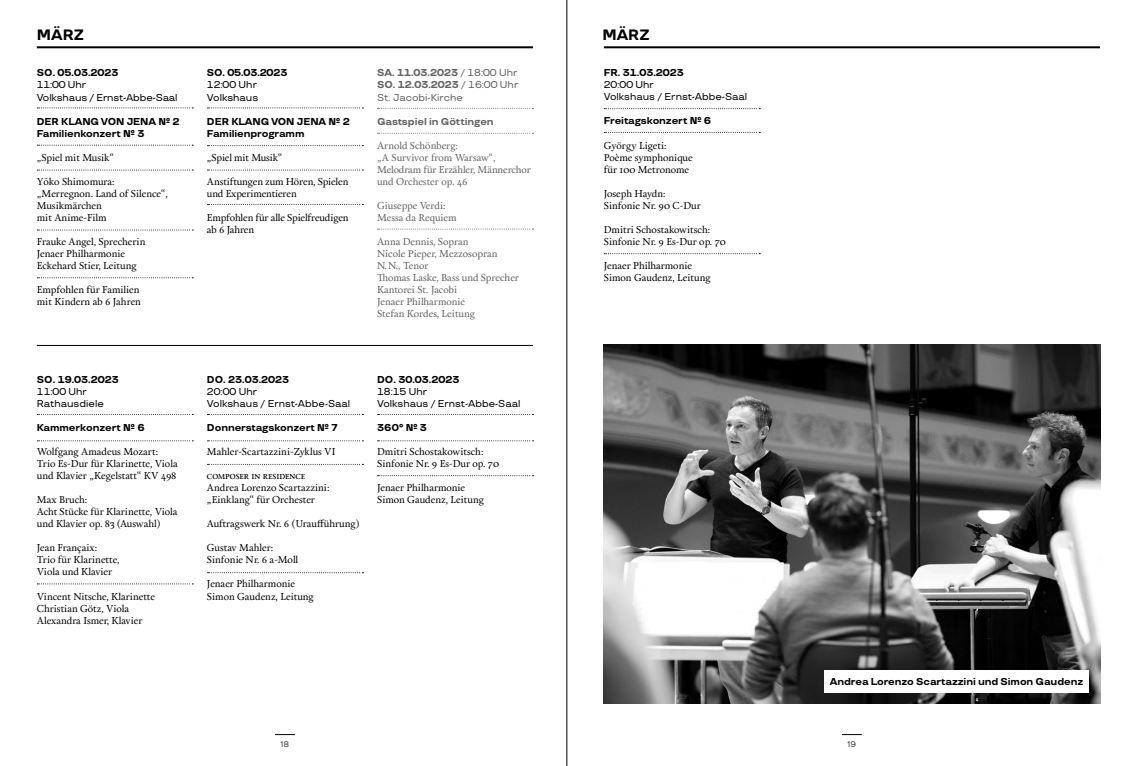
<style>
.page{position:relative;width:1134px;height:766px;background:#fff}
.page>*{position:absolute;margin:0;border:0;box-sizing:border-box;transform-origin:0 0}
.t1{font:700 15px "TT Travels";color:#000}
.t2{font:10px/12px "Calendas Plus";color:#000}
.t3{font:10px/12px "Calendas Plus";color:#646363}
.t4{font:700 10px/12px "TT Travels";letter-spacing:-.01em;color:#000}
.t5{font:500 10px/12px "TT Travels";color:#000}
.t6{font:500 10px/12px "TT Travels";color:#646363;text-align:justify}
.t7{font:700 10px "TT Travels";letter-spacing:-.01em;color:#646363}
.t8{font:8px "TT Travels";color:#000}
.s1{font-weight:700}
</style>
<div class="page">
<svg style="left:275px;top:734px;width:20px;height:1px"></svg>
<svg style="left:842px;top:734px;width:20px;height:1px"></svg>
<hr style="left:567px;top:0;width:1px;height:765px;background:#000">
<hr style="left:604px;top:46px;width:496px;height:2px;background:#000">
<svg style="left:207px;top:414px;width:156px;height:1px"></svg>
<svg style="left:207px;top:440px;width:156px;height:1px"></svg>
<svg style="left:207px;top:572px;width:156px;height:1px"></svg>
<svg style="left:37px;top:414px;width:156px;height:1px"></svg>
<svg style="left:37px;top:440px;width:156px;height:1px"></svg>
<svg style="left:37px;top:583px;width:156px;height:1px"></svg>
<svg style="left:378px;top:414px;width:155px;height:1px"></svg>
<svg style="left:378px;top:440px;width:155px;height:1px"></svg>
<svg style="left:378px;top:475px;width:155px;height:1px"></svg>
<svg style="left:604px;top:253px;width:156px;height:1px"></svg>
<svg style="left:604px;top:132px;width:156px;height:1px"></svg>
<svg style="left:604px;top:108px;width:156px;height:1px"></svg>
<hr style="left:37px;top:46px;width:496px;height:2px;background:#000">
<svg style="left:207px;top:107px;width:156px;height:1px"></svg>
<svg style="left:207px;top:145px;width:156px;height:1px"></svg>
<svg style="left:37px;top:107px;width:156px;height:1px"></svg>
<svg style="left:37px;top:145px;width:156px;height:1px"></svg>
<svg style="left:37px;top:169px;width:156px;height:1px"></svg>
<svg style="left:207px;top:204px;width:156px;height:1px"></svg>
<svg style="left:37px;top:229px;width:156px;height:1px"></svg>
<svg style="left:378px;top:108px;width:155px;height:1px"></svg>
<svg style="left:378px;top:133px;width:155px;height:1px"></svg>
<svg style="left:378px;top:228px;width:155px;height:1px"></svg>
<svg style="left:37px;top:277px;width:156px;height:1px"></svg>
<svg style="left:207px;top:169px;width:156px;height:1px"></svg>
<hr style="left:37px;top:345px;width:496px;height:1px;background:#000">
<img style="left:604px;top:345px;width:496px;height:358px">
<div style="left:824px;top:670px;width:265px;height:22px;background:#fff"></div>
<h1 class="t1" style="left:37px;top:26px;width:49px">MÄRZ</h1>
<p class="t4" style="left:37px;top:67px;width:83px">SO. 05.03.2023</p>
<p class="t5" style="left:37px;top:79px;width:142px">11:00 Uhr<br>Volkshaus / Ernst-Abbe-Saal</p>
<p class="t4" style="left:37px;top:115px;width:144px">DER KLANG VON JENA № 2<br>Familienkonzert № 3</p>
<p class="t2" style="left:37px;top:151px;width:79px">„Spiel mit Musik“</p>
<p class="t2" style="left:37px;top:175px;width:132px">Yōko Shimomura: „Merregnon. Land of Silence“,<br>Musikmärchen<br>mit Anime-Film</p>
<p class="t2" style="left:37px;top:235px;width:110px">Frauke Angel, Sprecherin<br>Jenaer Philharmonie<br>Eckehard Stier, Leitung</p>
<p class="t2" style="left:37px;top:283px;width:106px">Empfohlen für Familien mit Kindern ab 6 Jahren</p>
<p class="t4" style="left:37px;top:373px;width:83px">SO. 19.03.2023</p>
<p class="t5" style="left:37px;top:385px;width:68px">11:00 Uhr<br>Rathausdiele</p>
<p class="t4" style="left:37px;top:421px;width:109px">Kammerkonzert № 6</p>
<p class="t2" style="left:37px;top:445px;width:142px">Wolfgang Amadeus Mozart:<br>Trio Es-Dur für Klarinette, Viola und Klavier „Kegelstatt“ KV 498</p>
<p class="t2" style="left:37px;top:493px;width:142px">Max Bruch:<br>Acht Stücke für Klarinette, Viola und Klavier op. 83 (Auswahl)</p>
<p class="t2" style="left:37px;top:541px;width:84px">Jean Françaix:<br>Trio für Klarinette,<br>Viola und Klavier</p>
<p class="t2" style="left:37px;top:589px;width:120px">Vincent Nitsche, Klarinette<br>Christian Götz, Viola<br>Alexandra Ismer, Klavier</p>
<p class="t4" style="left:207px;top:67px;width:82px">SO. 05.03.2023</p>
<p class="t5" style="left:207px;top:79px;width:53px">12:00 Uhr<br>Volkshaus</p>
<p class="t4" style="left:207px;top:115px;width:144px">DER KLANG VON JENA № 2<br>Familienprogramm</p>
<p class="t2" style="left:207px;top:151px;width:77px">„Spiel mit Musik“</p>
<p class="t2" style="left:207px;top:175px;width:143px">Anstiftungen zum Hören, Spielen und Experimentieren</p>
<p class="t2" style="left:207px;top:211px;width:143px">Empfohlen für alle Spielfreudigen ab 6 Jahren</p>
<p class="t6" style="left:377px;top:67px;width:143px"><span class="s1">SA. 11.03.2023</span> / 18:00 Uhr <span class="s1">SO. 12.03.2023</span> / 16:00 Uhr St. Jacobi-Kirche</p>
<p class="t7" style="left:377px;top:115px;width:118px">Gastspiel in Göttingen</p>
<p class="t3" style="left:377px;top:139px;width:155px">Arnold Schönberg:<br>„A Survivor from Warsaw“,<br>Melodram für Erzähler, Männerchor und Orchester op. 46</p>
<p class="t3" style="left:377px;top:199px;width:81px">Giuseppe Verdi:<br>Messa da Requiem</p>
<p class="t3" style="left:377px;top:235px;width:143px">Anna Dennis, Sopran<br>Nicole Pieper, Mezzosopran<br>N.N., Tenor<br>Thomas Laske, Bass und Sprecher<br>Kantorei St. Jacobi<br>Jenaer Philharmonie<br>Stefan Kordes, Leitung</p>
<p class="t4" style="left:207px;top:373px;width:84px">DO. 23.03.2023</p>
<p class="t5" style="left:207px;top:385px;width:145px">20:00 Uhr<br>Volkshaus / Ernst-Abbe-Saal</p>
<p class="t4" style="left:207px;top:421px;width:132px">Donnerstagskonzert № 7</p>
<p class="t2" style="left:207px;top:445px;width:130px">Mahler-Scartazzini-Zyklus VI</p>
<p class="t2" style="left:207px;top:469px;width:124px">composer in residence<br>Andrea Lorenzo Scartazzini: „Einklang“ für Orchester</p>
<p class="t2" style="left:207px;top:517px;width:154px">Auftragswerk Nr. 6 (Uraufführung)</p>
<p class="t2" style="left:207px;top:541px;width:93px">Gustav Mahler:<br>Sinfonie Nr. 6 a-Moll</p>
<p class="t2" style="left:207px;top:577px;width:108px">Jenaer Philharmonie<br>Simon Gaudenz, Leitung</p>
<p class="t4" style="left:377px;top:373px;width:84px">DO. 30.03.2023</p>
<p class="t5" style="left:377px;top:385px;width:145px">18:15 Uhr<br>Volkshaus / Ernst-Abbe-Saal</p>
<p class="t4" style="left:377px;top:421px;width:51px">360° № 3</p>
<p class="t2" style="left:377px;top:445px;width:124px">Dmitri Schostakowitsch:<br>Sinfonie Nr. 9 Es-Dur op. 70</p>
<p class="t2" style="left:377px;top:481px;width:108px">Jenaer Philharmonie<br>Simon Gaudenz, Leitung</p>
<h1 class="t1" style="left:602px;top:26px;width:49px">MÄRZ</h1>
<p class="t4" style="left:604px;top:67px;width:82px">FR. 31.03.2023</p>
<p class="t5" style="left:604px;top:79px;width:145px">20:00 Uhr<br>Volkshaus / Ernst-Abbe-Saal</p>
<p class="t4" style="left:604px;top:115px;width:109px">Freitagskonzert № 6</p>
<p class="t2" style="left:604px;top:139px;width:90px">György Ligeti:<br>Poème symphonique für 100 Metronome</p>
<p class="t2" style="left:604px;top:187px;width:98px">Joseph Haydn:<br>Sinfonie Nr. 90 C-Dur</p>
<p class="t2" style="left:604px;top:223px;width:124px">Dmitri Schostakowitsch:<br>Sinfonie Nr. 9 Es-Dur op. 70</p>
<p class="t2" style="left:604px;top:259px;width:108px">Jenaer Philharmonie<br>Simon Gaudenz, Leitung</p>
<p class="t4" style="left:830px;top:675px;width:255px">Andrea Lorenzo Scartazzini und Simon Gaudenz</p>
<p class="t8" style="left:281px;top:739px;width:10px">18</p>
<p class="t8" style="left:848px;top:739px;width:10px">19</p>
</div>
